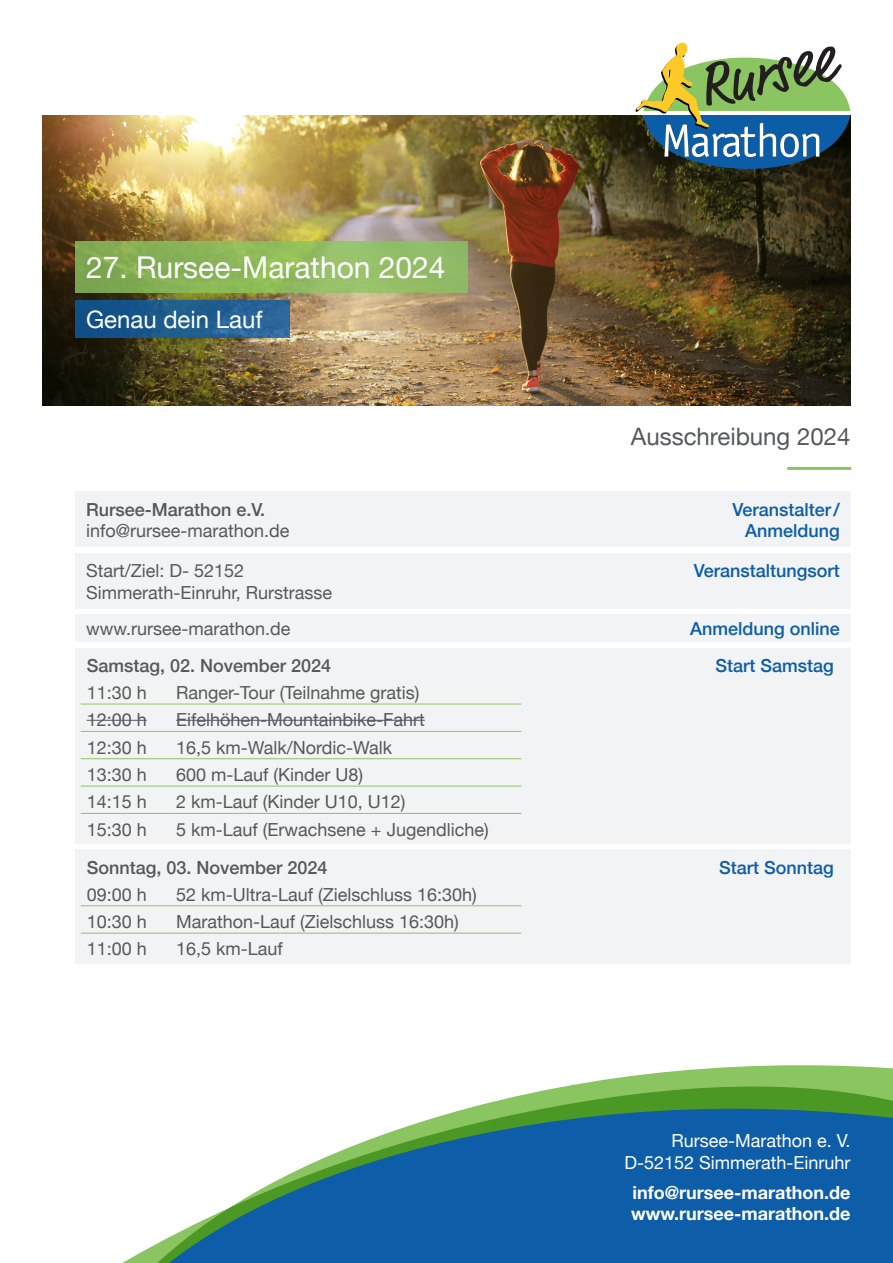
<style>
.page{position:relative;width:893px;height:1263px;background:#fff}
.page>*{position:absolute;margin:0;border:0;box-sizing:border-box;transform-origin:0 0}
.t1{font:30px "Helvetica Neue";color:#fff}
.t2{font:24px "Helvetica Neue";color:#57585a}
.t3{font:24px "Helvetica Neue";color:#fff}
.t4{font:18px/21.6px "Helvetica Neue";color:#57585a}
.t5{font:500 18px/21.6px "Helvetica Neue";color:#0d5da8;text-align:right}
.t6{font:500 18px "Helvetica Neue";color:#57585a}
.t7{font:700 18px "Helvetica Neue";color:#fff}
.t8{font:18px "Helvetica Neue";color:#fff}
.s1{font-weight:500}
</style>
<div class="page">
<img style="left:43px;top:116px;width:807px;height:289px">
<svg style="left:636px;top:43px;width:214px;height:126px"></svg>
<div style="left:75px;top:242px;width:392px;height:51px;background:linear-gradient(to right,#81ab4f,#99c36c)"></div>
<div style="left:75px;top:491px;width:775px;height:56px;background:#f2f3f4"></div>
<div style="left:75px;top:553px;width:775px;height:56px;background:#f2f3f4"></div>
<div style="left:75px;top:614px;width:775px;height:28px;background:#f2f3f4"></div>
<svg style="left:75px;top:300px;width:215px;height:37px"></svg>
<hr style="left:787px;top:467px;width:64px;height:3px;background:#8bc561">
<svg style="left:497px;top:1065px;width:396px;height:36px;fill:#8bc561"></svg>
<svg style="left:122px;top:1101px;width:771px;height:162px;fill:#0d5da8"></svg>
<div style="left:75px;top:648px;width:775px;height:196px;background:#f2f3f4"></div>
<div style="left:75px;top:850px;width:775px;height:114px;background:#f2f3f4"></div>
<hr style="left:81px;top:704px;width:89px;height:1px;background:#8bc561">
<hr style="left:170px;top:704px;width:351px;height:1px;background:#8bc561">
<hr style="left:81px;top:731px;width:89px;height:1px;background:#8bc561">
<hr style="left:170px;top:731px;width:351px;height:1px;background:#8bc561">
<hr style="left:81px;top:758px;width:89px;height:1px;background:#8bc561">
<hr style="left:170px;top:758px;width:351px;height:1px;background:#8bc561">
<hr style="left:81px;top:786px;width:89px;height:1px;background:#8bc561">
<hr style="left:170px;top:786px;width:351px;height:1px;background:#8bc561">
<hr style="left:81px;top:813px;width:89px;height:1px;background:#8bc561">
<hr style="left:170px;top:813px;width:351px;height:1px;background:#8bc561">
<hr style="left:87px;top:720px;width:60px;height:1px;background:#57585a">
<hr style="left:176px;top:720px;width:249px;height:1px;background:#57585a">
<hr style="left:81px;top:905px;width:89px;height:1px;background:#8bc561">
<hr style="left:170px;top:905px;width:351px;height:1px;background:#8bc561">
<hr style="left:81px;top:933px;width:89px;height:1px;background:#8bc561">
<hr style="left:170px;top:933px;width:351px;height:1px;background:#8bc561">
<p class="t1" style="left:86px;top:246px;width:361px">27. Rursee-Marathon 2024</p>
<p class="t3" style="left:86px;top:302px;width:178px">Genau dein Lauf</p>
<p class="t4" style="left:86px;top:500px;width:205px"><span class="s1">Rursee-Marathon e.V. </span>info@rursee-marathon.de</p>
<p class="t4" style="left:86px;top:561px;width:248px">Start/Ziel: D- 52152<br>Simmerath-Einruhr, Rurstrasse</p>
<p class="t2" style="left:631px;top:419px;width:221px">Ausschreibung 2024</p>
<p class="t5" style="left:733px;top:497px;width:109px">Veranstalter/<br>Anmeldung</p>
<p class="t5" style="left:694px;top:559px;width:148px">Veranstaltungsort</p>
<p class="t4" style="left:86px;top:618px;width:206px">www.rursee-marathon.de</p>
<p class="t5" style="left:690px;top:616px;width:151px">Anmeldung online</p>
<p class="t6" style="left:87px;top:651px;width:246px">Samstag, 02. November 2024</p>
<p class="t5" style="left:715px;top:654px;width:120px">Start Samstag</p>
<p class="t4" style="left:87px;top:683px;width:62px">11:30 h</p>
<p class="t4" style="left:176px;top:683px;width:245px">Ranger-Tour (Teilnahme gratis)</p>
<p class="t4" style="left:87px;top:710px;width:62px">12:00 h</p>
<p class="t4" style="left:176px;top:710px;width:250px">Eifelhöhen-Mountainbike-Fahrt</p>
<p class="t4" style="left:87px;top:737px;width:62px">12:30 h</p>
<p class="t4" style="left:176px;top:737px;width:218px">16,5 km-Walk/Nordic-Walk</p>
<p class="t4" style="left:87px;top:765px;width:62px">13:30 h</p>
<p class="t4" style="left:176px;top:765px;width:189px">600 m-Lauf (Kinder U8)</p>
<p class="t4" style="left:87px;top:792px;width:62px">14:15 h</p>
<p class="t4" style="left:176px;top:792px;width:231px">2 km-Lauf (Kinder U10, U12)</p>
<p class="t4" style="left:87px;top:819px;width:62px">15:30 h</p>
<p class="t4" style="left:176px;top:819px;width:314px">5 km-Lauf (Erwachsene + Jugendliche)</p>
<p class="t6" style="left:87px;top:853px;width:242px">Sonntag, 03. November 2024</p>
<p class="t5" style="left:719px;top:855px;width:116px">Start Sonntag</p>
<p class="t4" style="left:87px;top:884px;width:62px">09:00 h</p>
<p class="t4" style="left:176px;top:884px;width:302px">52 km-Ultra-Lauf (Zielschluss 16:30h)</p>
<p class="t4" style="left:87px;top:912px;width:62px">10:30 h</p>
<p class="t4" style="left:176px;top:912px;width:284px">Marathon-Lauf (Zielschluss 16:30h)</p>
<p class="t4" style="left:87px;top:939px;width:62px">11:00 h</p>
<p class="t4" style="left:176px;top:939px;width:108px">16,5 km-Lauf</p>
<p class="t8" style="left:671px;top:1128px;width:181px">Rursee-Marathon e. V.</p>
<p class="t8" style="left:624px;top:1149px;width:228px">D-52152 Simmerath-Einruhr</p>
<p class="t7" style="left:632px;top:1178px;width:220px">info@rursee-marathon.de</p>
<p class="t7" style="left:631px;top:1200px;width:221px">www.rursee-marathon.de</p>
</div>
